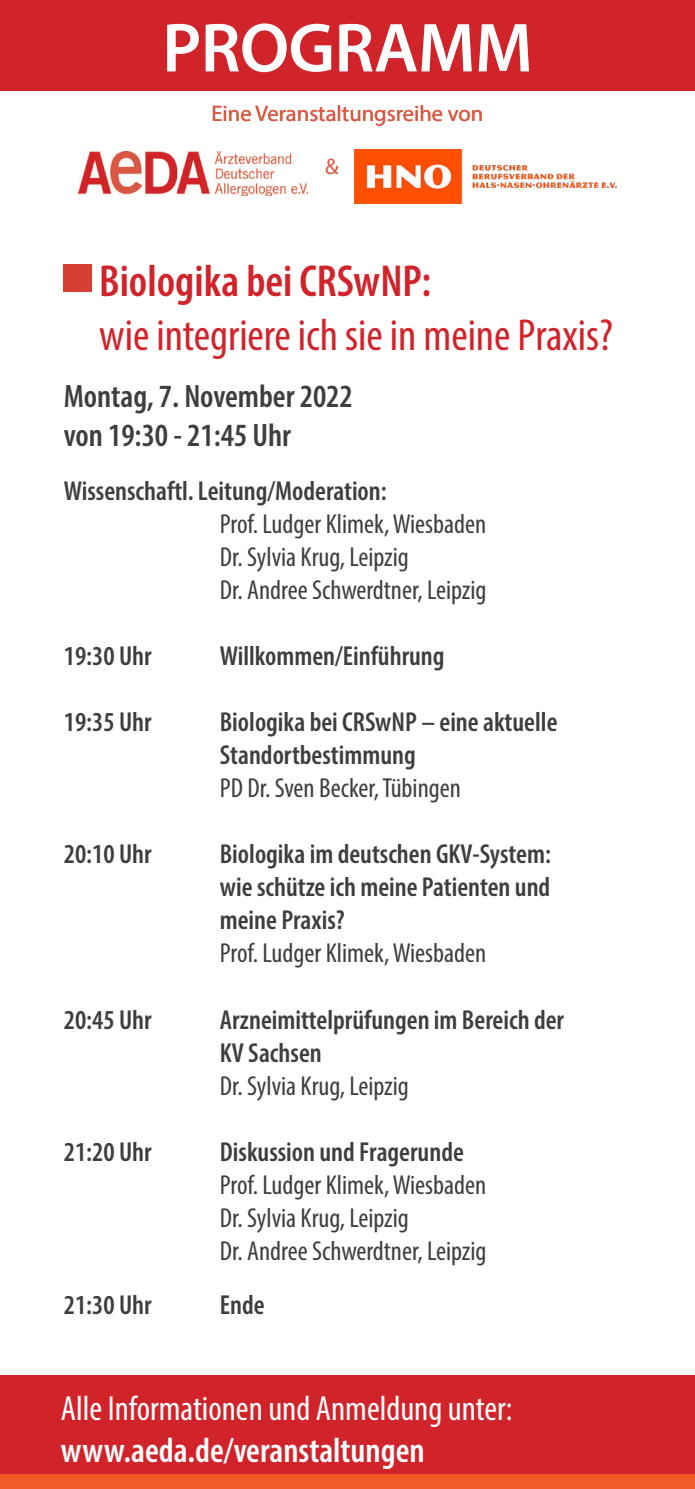
<style>
.page{position:relative;width:695px;height:1489px;background:#fff}
.page>*{position:absolute;margin:0;border:0;box-sizing:border-box;transform-origin:0 0}
.t1{font:600 70px "Myriad Pro";letter-spacing:-.01em;color:#fff}
.t2{font:condensed 45px "Myriad Pro";color:#d1232a}
.t3{font:600 condensed 45px "Myriad Pro";color:#d1232a}
.t4{font:condensed 35px/42px "Myriad Pro";color:#fff}
.t5{font:600 condensed 32.5px "Myriad Pro";color:#3e3e3f}
.t6{font:condensed 27.5px/33px "Myriad Pro";color:#3e3e3f}
.t7{font:600 condensed 27.5px/33px "Myriad Pro";color:#3e3e3f}
.t8{font:22.5px "Myriad Pro";color:#d95842}
.s1{font-weight:600}
</style>
<div class="page">
<div style="left:0;top:1375px;width:694px;height:113px;background:#d1232a"></div>
<div style="left:0;top:0;width:694px;height:90px;background:#d1232a"></div>
<div style="left:63px;top:264px;width:28px;height:28px;background:#d53f33"></div>
<img style="left:78px;top:152px;width:229px;height:43px">
<img style="left:355px;top:150px;width:261px;height:53px">
<div style="left:0;top:1474px;width:694px;height:14px;background:#f05b27"></div>
<p class="t1" style="left:162px;top:3px;width:372px">PROGRAMM</p>
<p class="t8" style="left:211px;top:100px;width:273px">Eine Veranstaltungsreihe von</p>
<p class="t8" style="left:325px;top:153px;width:15px">&amp;</p>
<p class="t3" style="left:99px;top:253px;width:333px">Biologika bei CRSwNP:</p>
<p class="t2" style="left:99px;top:308px;width:515px">wie integriere ich sie in meine Praxis?</p>
<p class="t5" style="left:64px;top:376px;width:290px">Montag, 7. November 2022</p>
<p class="t5" style="left:64px;top:415px;width:229px">von 19:30 - 21:45 Uhr</p>
<p class="t6" style="left:220px;top:474px;width:268px;text-indent:-156px"><span class="s1">Wissenschaftl. Leitung/Moderation:<br></span>Prof. Ludger Klimek, Wiesbaden<br>Dr. Sylvia Krug, Leipzig</p>
<p class="t6" style="left:220px;top:573px;width:268px">Dr. Andree Schwerdtner, Leipzig</p>
<p class="t7" style="left:64px;top:639px;width:89px">19:30 Uhr</p>
<p class="t7" style="left:220px;top:639px;width:226px">Willkommen/Einführung</p>
<p class="t7" style="left:64px;top:705px;width:89px">19:35 Uhr</p>
<p class="t7" style="left:220px;top:705px;width:339px">Biologika bei CRSwNP – eine aktuelle<br>Standortbestimmung</p>
<p class="t6" style="left:220px;top:771px;width:242px">PD Dr. Sven Becker, Tübingen</p>
<p class="t7" style="left:64px;top:837px;width:89px">20:10 Uhr</p>
<p class="t7" style="left:220px;top:837px;width:332px;text-align:justify">Biologika im deutschen GKV-System: wie schütze ich meine Patienten und meine Praxis?</p>
<p class="t6" style="left:220px;top:936px;width:268px">Prof. Ludger Klimek, Wiesbaden</p>
<p class="t7" style="left:64px;top:1002px;width:89px">20:45 Uhr</p>
<p class="t7" style="left:220px;top:1002px;width:345px">Arzneimittelprüfungen im Bereich der<br>KV Sachsen</p>
<p class="t6" style="left:220px;top:1068px;width:190px">Dr. Sylvia Krug, Leipzig</p>
<p class="t7" style="left:64px;top:1134px;width:89px">21:20 Uhr</p>
<p class="t6" style="left:220px;top:1134px;width:268px"><span class="s1">Diskussion und Fragerunde<br></span>Prof. Ludger Klimek, Wiesbaden<br>Dr. Sylvia Krug, Leipzig</p>
<p class="t6" style="left:220px;top:1233px;width:268px">Dr. Andree Schwerdtner, Leipzig</p>
<p class="t7" style="left:64px;top:1287px;width:89px">21:30 Uhr</p>
<p class="t7" style="left:220px;top:1287px;width:46px">Ende</p>
<p class="t4" style="left:61px;top:1386px;width:453px">Alle Informationen und Anmeldung unter: <span class="s1">www.aeda.de/veranstaltungen</span></p>
</div>
